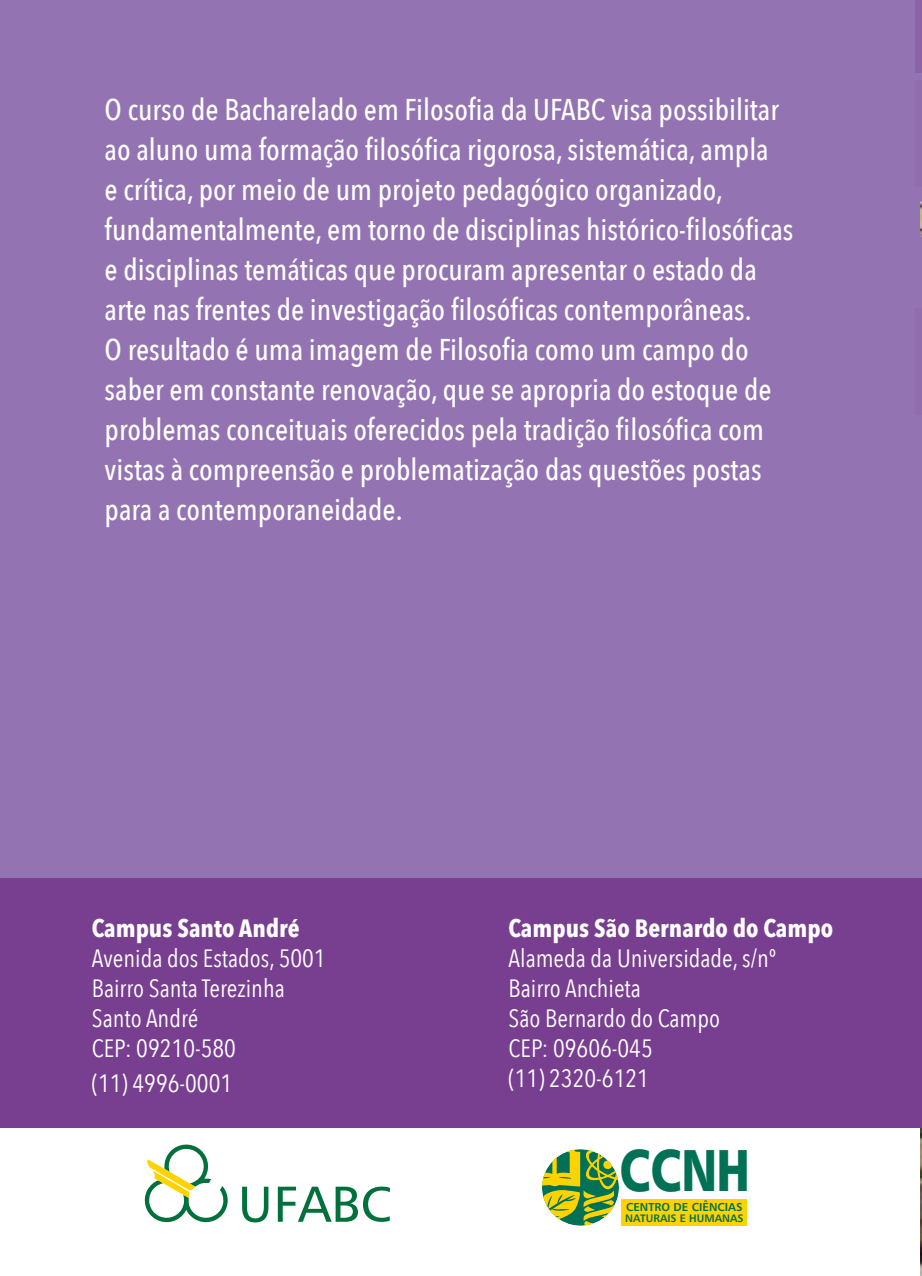
<style>
.page{position:relative;width:922px;height:1276px;background:#fff}
.page>*{position:absolute;margin:0;border:0;box-sizing:border-box;transform-origin:0 0}
.t1{font:59px "Humanist 777 BT Black B";color:#007154;scale:.79 1}
.t2{font:500 30px/40px "Avenir Next Condensed";color:#fff}
.t3{font:25px/30px "Avenir Next Condensed";color:#fff}
.t4{font:700 25px "Avenir Next Condensed";color:#fff}
.t5{font:11.5px "Humanist 777 BT Bold B";color:#007154}
.t6{font:10.75px "Humanist 777 BT Bold B";color:#007154}
</style>
<div class="page">
<div style="left:0;top:0;width:921px;height:939px;background:#9373b1"></div>
<div style="left:621px;top:1199px;width:125px;height:27px;background:#ffd300"></div>
<svg style="left:542px;top:1149px;width:76px;height:76px"></svg>
<svg style="left:242px;top:1186px;width:26px;height:36px"></svg>
<svg style="left:278px;top:1186px;width:112px;height:35px"></svg>
<svg style="left:144px;top:1144px;width:84px;height:79px"></svg>
<img style="left:920px;top:201px;width:1px;height:1075px">
<div style="left:915px;top:0;width:6px;height:73px;background:#8a63a7"></div>
<div style="left:915px;top:80px;width:6px;height:107px;background:#906dad"></div>
<div style="left:915px;top:308px;width:6px;height:107px;background:#906dad"></div>
<div style="left:0;top:878px;width:921px;height:250px;background:#783f91"></div>
<p class="t2" style="left:105px;top:89px;width:690px">O curso de Bacharelado em Filosofia da UFABC visa possibilitar ao aluno uma formação filosófica rigorosa, sistemática, ampla<br>e crítica, por meio de um projeto pedagógico organizado, fundamentalmente, em torno de disciplinas histórico-filosóficas e disciplinas temáticas que procuram apresentar o estado da arte nas frentes de investigação filosóficas contemporâneas.<br>O resultado é uma imagem de Filosofia como um campo do saber em constante renovação, que se apropria do estoque de problemas conceituais oferecidos pela tradição filosófica com vistas à compreensão e problematização das questões postas para a contemporaneidade.</p>
<p class="t4" style="left:92px;top:913px;width:209px">Campus Santo André</p>
<p class="t3" style="left:92px;top:942px;width:235px">Avenida dos Estados, 5001<br>Bairro Santa Terezinha<br>Santo André<br>CEP: 09210-580</p>
<p class="t3" style="left:92px;top:1067px;width:142px">(11) 4996-0001</p>
<p class="t4" style="left:508px;top:913px;width:326px">Campus São Bernardo do Campo</p>
<p class="t3" style="left:508px;top:942px;width:269px">Alameda da Universidade, s/nº<br>Bairro Anchieta<br>São Bernardo do Campo<br>CEP: 09606-045<br>(11) 2320-6121</p>
<h1 class="t1" style="left:619px;top:1132px;width:166px">CCNH</h1>
<p class="t5" style="left:626px;top:1200px;width:118px">CENTRO DE CIÊNCIAS</p>
<p class="t6" style="left:625px;top:1211px;width:120px">NATURAIS E HUMANAS</p>
</div>
